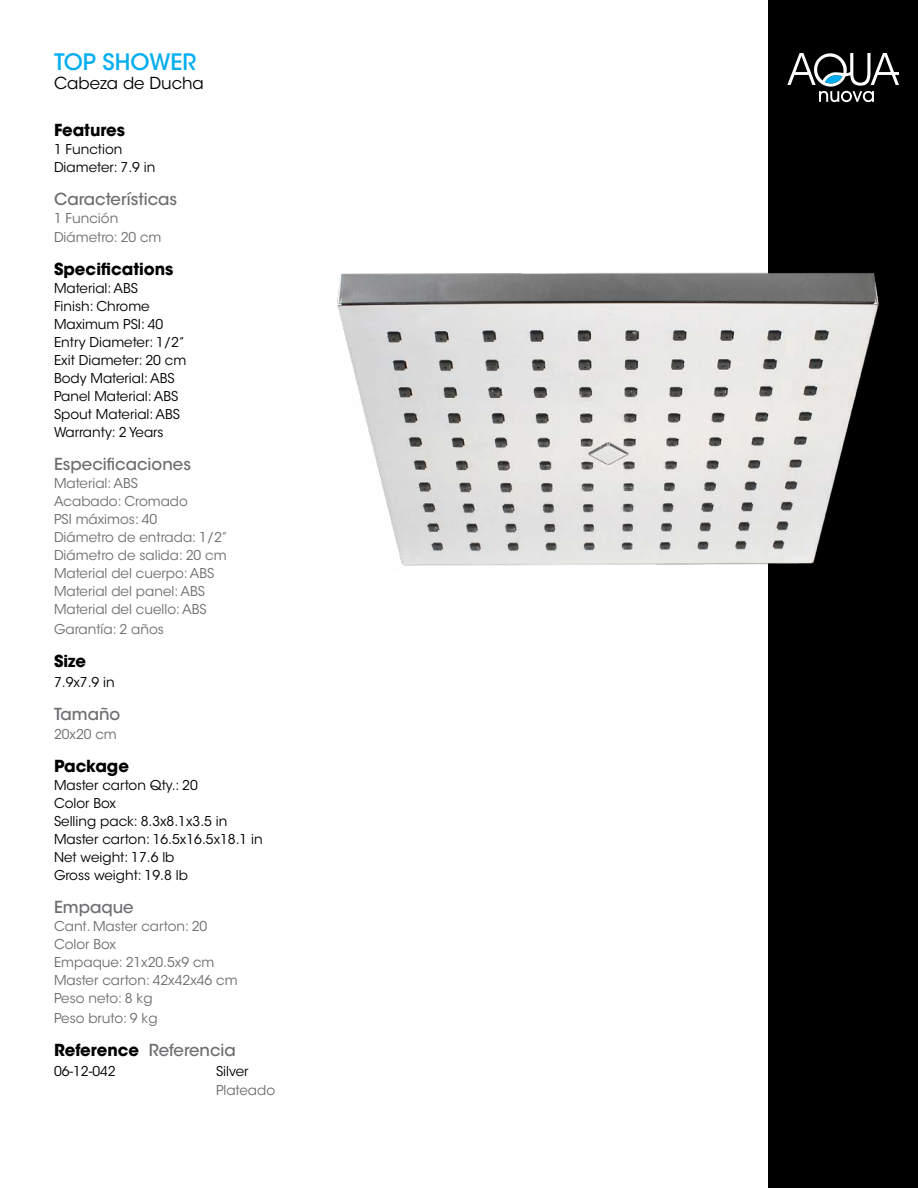
<style>
.page{position:relative;width:918px;height:1188px;background:#fff}
.page>*{position:absolute;margin:0;border:0;box-sizing:border-box;transform-origin:0 0}
.t1{font:500 22.5px "ITC Avant Garde Std";color:#00aeef}
.t2{font:500 16.5px "ITC Avant Garde Std";color:#6d6e71}
.t3{font:700 16.5px "ITC Avant Garde Std";color:#000}
.t4{font:16.5px "ITC Avant Garde Std";color:#000}
.t5{font:13.5px/18px "ITC Avant Garde Std";color:#000}
.t6{font:13.5px/18px "ITC Avant Garde Std";color:#6d6e71}
.s1{font-weight:700;color:#000}
</style>
<div class="page">
<div style="left:768px;top:0;width:150px;height:1188px;background:#000"></div>
<svg style="left:787px;top:53px;width:112px;height:49px"></svg>
<img style="left:337px;top:272px;width:542px;height:294px">
<h1 class="t1" style="left:54px;top:48px;width:144px">TOP SHOWER</h1>
<p class="t4" style="left:54px;top:73px;width:151px">Cabeza de Ducha</p>
<p class="t3" style="left:54px;top:119px;width:73px">Features</p>
<p class="t5" style="left:54px;top:140px;width:103px">1 Function<br>Diameter: 7.9 in</p>
<p class="t2" style="left:54px;top:188px;width:125px">Características</p>
<p class="t6" style="left:54px;top:208px;width:109px;line-height:19.8px">1 Función<br>Diámetro: 20 cm</p>
<p class="t3" style="left:54px;top:259px;width:121px">Specifications</p>
<p class="t5" style="left:54px;top:280px;width:134px">Material: ABS<br>Finish: Chrome<br>Maximum PSI: 40<br>Entry Diameter: 1/2”<br>Exit Diameter: 20 cm<br>Body Material: ABS<br>Panel Material: ABS<br>Spout Material: ABS<br>Warranty: 2 Years</p>
<p class="t2" style="left:54px;top:454px;width:139px">Especificaciones</p>
<p class="t6" style="left:54px;top:475px;width:175px">Material: ABS<br>Acabado: Cromado<br>PSI máximos: 40<br>Diámetro de entrada: 1/2”<br>Diámetro de salida: 20 cm<br>Material del cuerpo: ABS<br>Material del panel: ABS<br>Material del cuello: ABS</p>
<p class="t6" style="left:54px;top:620px;width:111px">Garantía: 2 años</p>
<p class="t3" style="left:54px;top:650px;width:34px">Size</p>
<p class="t5" style="left:54px;top:673px;width:62px">7.9x7.9 in</p>
<p class="t2" style="left:54px;top:703px;width:68px">Tamaño</p>
<p class="t6" style="left:54px;top:726px;width:64px">20x20 cm</p>
<p class="t3" style="left:54px;top:756px;width:77px">Package</p>
<p class="t5" style="left:54px;top:777px;width:210px">Master carton Qty.: 20<br>Color Box<br>Selling pack: 8.3x8.1x3.5 in<br>Master carton: 16.5x16.5x18.1 in<br>Net weight: 17.6 lb<br>Gross weight: 19.8 lb</p>
<p class="t2" style="left:54px;top:897px;width:81px">Empaque</p>
<p class="t6" style="left:54px;top:918px;width:185px">Cant. Master carton: 20<br>Color Box<br>Empaque: 21x20.5x9 cm<br>Master carton: 42x42x46 cm<br>Peso neto: 8 kg</p>
<p class="t6" style="left:54px;top:1009px;width:105px">Peso bruto: 9 kg</p>
<p class="t2" style="left:54px;top:1040px;width:183px"><span class="s1">Reference</span> Referencia</p>
<p class="t5" style="left:54px;top:1062px;width:63px">06-12-042</p>
<p class="t5" style="left:216px;top:1062px;width:34px">Silver</p>
<p class="t6" style="left:216px;top:1081px;width:61px">Plateado</p>
</div>
